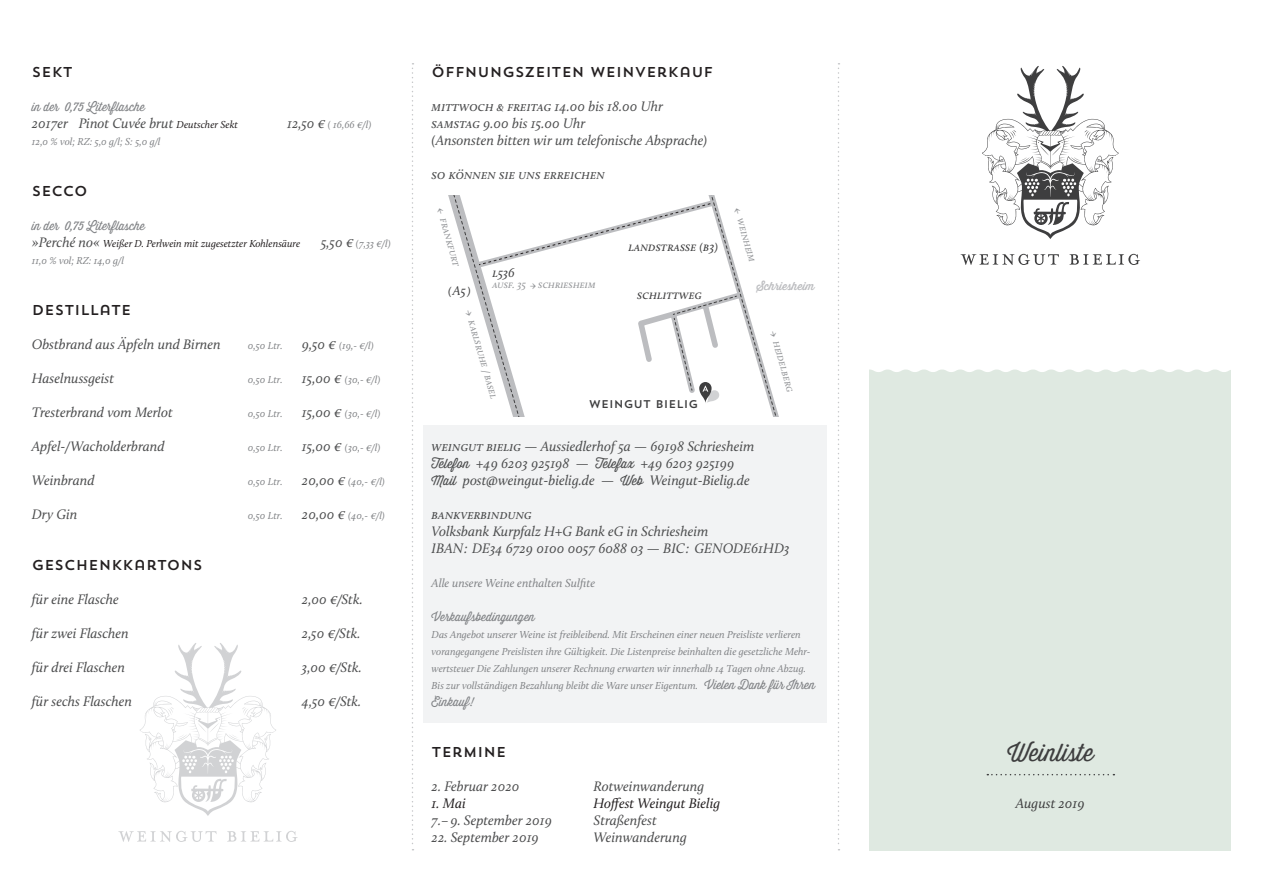
<style>
.page{position:relative;width:1263px;height:893px;background:#fff}
.page>*{position:absolute;margin:0;border:0;box-sizing:border-box;transform-origin:0 0}
.t1{font:24px "Thirsty Rough Lt";color:#3e3e3f}
.fliesstext{font:italic 14.25px/17px "Calluna";color:#4b4c4d}
.head{font:14.25px "Trend Sans One";color:#231f20}
.fliesstext-2{font:italic 14.25px "Calluna";letter-spacing:-.01em;color:#231f20}
.fliesstext-3{font:italic 14.25px "Calluna";letter-spacing:-.005em;color:#3e3e3f}
.t2{font:italic 13.2px "Calluna";color:#3e3e3f}
.fliesstext-4{font:12px "Thirsty Rough Lt";color:#808285}
.subhead{font:italic 12px "Calluna";color:#808285}
.subhead-2{font:12px "Thirsty Rough Lt";color:#808285}
.t3{font:italic 11.1px "Calluna";color:#939598}
.t4{font:11.1px "Trend Sans One";color:#3e3e3f}
.t5{font:11.1px "Thirsty Rough Reg";color:#bcbdc0}
.fliesstext-5{font:italic 10.5px/17px "Calluna";color:#808285}
.fliesstext-6{font:italic 10.5px "Calluna";color:#231f20}
.head-2{font:italic 10.5px "Calluna";color:#808285}
.s1{font-size:10.5px;color:#231f20}
.s2{font-size:14.25px;color:#4b4c4d}
.s3{font-family:"Thirsty Rough Lt";font-style:normal;font-size:12.75px}
.s4{font-family:"Thirsty Rough Lt";font-style:normal;font-size:12px}
</style>
<div class="page">
<div style="left:423px;top:425px;width:404px;height:298px;background:#f2f3f4"></div>
<div style="left:870px;top:32px;width:361px;height:818px;background:#dfe9e1"></div>
<div style="left:839px;top:32px;width:392px;height:340px;background:#fff"></div>
<svg style="left:982px;top:65px;width:137px;height:174px"></svg>
<svg style="left:961px;top:254px;width:98px;height:11px"></svg>
<svg style="left:1069px;top:254px;width:71px;height:11px"></svg>
<svg style="left:987px;top:774px;width:127px;height:1px"></svg>
<svg style="left:448px;top:196px;width:331px;height:221px"></svg>
<svg style="left:412px;top:63px;width:1px;height:787px"></svg>
<svg style="left:838px;top:63px;width:1px;height:787px"></svg>
<svg style="left:140px;top:643px;width:136px;height:173px"></svg>
<svg style="left:118px;top:831px;width:99px;height:11px"></svg>
<svg style="left:227px;top:831px;width:71px;height:11px"></svg>
<p class="head" style="left:32px;top:62px;width:43px">SEKT</p>
<p class="fliesstext-4" style="left:32px;top:98px;width:115px">in der 0,75 Literflasche</p>
<p class="fliesstext" style="left:32px;top:114px;width:208px">2017er Pinot Cuvée brut <span class="s1">Deutscher Sekt</span></p>
<p class="fliesstext-5" style="left:287px;top:115px;width:86px"><span class="s2">12,50 €</span> ( 16,66 €/l)</p>
<p class="head-2" style="left:32px;top:135px;width:130px">12,0 % vol; RZ: 5,0 g/l; S: 5,0 g/l</p>
<p class="head" style="left:32px;top:181px;width:57px">SECCO</p>
<p class="fliesstext-4" style="left:32px;top:217px;width:115px">in der 0,75 Literflasche</p>
<p class="fliesstext-6" style="left:32px;top:237px;width:270px"><span class="s2">»Perché no«</span> Weißer D. Perlwein mit zugesetzter Kohlensäure</p>
<p class="fliesstext-5" style="left:321px;top:235px;width:71px"><span class="s2">5,50 €</span> (7,33 €/l)</p>
<p class="head-2" style="left:32px;top:254px;width:94px">11,0 % vol; RZ: 14,0 g/l</p>
<p class="head" style="left:32px;top:301px;width:101px">DESTILLATE</p>
<p class="fliesstext" style="left:32px;top:335px;width:190px">Obstbrand aus Äpfeln und Birnen</p>
<p class="fliesstext-5" style="left:248px;top:337px;width:36px">0,50 Ltr.</p>
<p class="fliesstext-5" style="left:302px;top:337px;width:73px"><span class="s2">9,50 €</span> (19,- €/l)</p>
<p class="fliesstext" style="left:32px;top:369px;width:84px">Haselnussgeist</p>
<p class="fliesstext-5" style="left:248px;top:371px;width:36px">0,50 Ltr.</p>
<p class="fliesstext-5" style="left:302px;top:371px;width:80px"><span class="s2">15,00 €</span> (30,- €/l)</p>
<p class="fliesstext" style="left:32px;top:403px;width:142px">Tresterbrand vom Merlot</p>
<p class="fliesstext-5" style="left:248px;top:405px;width:36px">0,50 Ltr.</p>
<p class="fliesstext-5" style="left:302px;top:405px;width:80px"><span class="s2">15,00 €</span> (30,- €/l)</p>
<p class="fliesstext" style="left:32px;top:437px;width:134px">Apfel-/Wacholderbrand</p>
<p class="fliesstext-5" style="left:248px;top:439px;width:36px">0,50 Ltr.</p>
<p class="fliesstext-5" style="left:302px;top:439px;width:80px"><span class="s2">15,00 €</span> (30,- €/l)</p>
<p class="fliesstext" style="left:32px;top:471px;width:64px">Weinbrand</p>
<p class="fliesstext-5" style="left:248px;top:473px;width:36px">0,50 Ltr.</p>
<p class="fliesstext-5" style="left:302px;top:473px;width:84px"><span class="s2">20,00 €</span> (40,- €/l)</p>
<p class="fliesstext" style="left:32px;top:505px;width:47px">Dry Gin</p>
<p class="fliesstext-5" style="left:248px;top:507px;width:36px">0,50 Ltr.</p>
<p class="fliesstext-5" style="left:302px;top:507px;width:84px"><span class="s2">20,00 €</span> (40,- €/l)</p>
<p class="head" style="left:32px;top:556px;width:172px">GESCHENKKARTONS</p>
<p class="fliesstext" style="left:32px;top:590px;width:88px">für eine Flasche</p>
<p class="fliesstext" style="left:302px;top:590px;width:62px">2,00 €/Stk.</p>
<p class="fliesstext" style="left:32px;top:624px;width:98px">für zwei Flaschen</p>
<p class="fliesstext" style="left:302px;top:624px;width:60px">2,50 €/Stk.</p>
<p class="fliesstext" style="left:32px;top:658px;width:95px">für drei Flaschen</p>
<p class="fliesstext" style="left:302px;top:658px;width:61px">3,00 €/Stk.</p>
<p class="fliesstext" style="left:32px;top:692px;width:102px">für sechs Flaschen</p>
<p class="fliesstext" style="left:302px;top:692px;width:61px">4,50 €/Stk.</p>
<p class="head" style="left:432px;top:62px;width:283px">ÖFFNUNGSZEITEN WEINVERKAUF</p>
<p class="fliesstext" style="left:432px;top:97px;width:233px">mittwoch &amp; freitag 14.00 bis 18.00 Uhr</p>
<p class="fliesstext" style="left:432px;top:114px;width:155px">Samstag 9.00 bis 15.00 Uhr</p>
<p class="fliesstext" style="left:432px;top:131px;width:277px">(Ansonsten bitten wir um telefonische Absprache)</p>
<p class="fliesstext" style="left:432px;top:165px;width:175px">So können Sie uns erreichen</p>
<p class="t3" style="left:447px;top:205px;width:63px;rotate:74deg">← frankfurt</p>
<p class="t2" style="left:448px;top:282px;width:24px">(A5)</p>
<p class="t3" style="left:744px;top:205px;width:59px;rotate:74deg">← weinheim</p>
<p class="t2" style="left:628px;top:238px;width:91px">landstrasse (b3)</p>
<p class="t2" style="left:637px;top:286px;width:66px">schlittweg</p>
<p class="t2" style="left:492px;top:265px;width:24px">l536</p>
<p class="t3" style="left:492px;top:278px;width:105px">ausf. 35 → schriesheim</p>
<p class="t5" style="left:757px;top:278px;width:59px">Schriesheim</p>
<p class="t3" style="left:475px;top:307px;width:95px;rotate:74deg">→ karlsruhe / basel</p>
<p class="t4" style="left:589px;top:397px;width:111px">WEINGUT BIELIG</p>
<p class="t3" style="left:780px;top:328px;width:66px;rotate:74deg">→ heidelberg</p>
<p class="fliesstext" style="left:432px;top:437px;width:324px">weingut bielig — Aussiedlerhof 5a — 69198 Schriesheim</p>
<p class="fliesstext" style="left:432px;top:454px;width:304px"><span class="s3">Telefon</span> +49 6203 925198 — <span class="s3">Telefax</span> +49 6203 925199</p>
<p class="fliesstext" style="left:432px;top:471px;width:320px"><span class="s3">Mail</span> post@weingut-bielig.de — <span class="s3">Web</span> Weingut-Bielig.de</p>
<p class="fliesstext" style="left:432px;top:505px;width:278px">Bankverbindung<br>Volksbank Kurpfalz H+G Bank eG in Schriesheim</p>
<p class="fliesstext" style="left:432px;top:539px;width:360px">IBAN: DE34 6729 0100 0057 6088 03 — BIC: GENODE61HD3</p>
<p class="subhead" style="left:432px;top:575px;width:165px">Alle unsere Weine enthalten Sulfite</p>
<p class="subhead-2" style="left:432px;top:608px;width:105px">Verkaufsbedingungen</p>
<p class="fliesstext-5" style="left:432px;top:626px;width:385px">Das Angebot unserer Weine ist freibleibend. Mit Erscheinen einer neuen Preisliste verlieren vorangegangene Preislisten ihre Gültigkeit. Die Listenpreise beinhalten die gesetzliche Mehr&shy;wertsteuer Die Zahlungen unserer Rechnung erwarten wir innerhalb 14 Tagen ohne Abzug.<br>Bis zur vollständigen Bezahlung bleibt die Ware unser Eigentum. <span class="s4">Vielen Dank für Ihren</span></p>
<p class="fliesstext-4" style="left:432px;top:693px;width:43px">Einkauf!</p>
<p class="head" style="left:432px;top:743px;width:76px">TERMINE</p>
<p class="fliesstext" style="left:432px;top:777px;width:89px">2. Februar 2020</p>
<p class="fliesstext" style="left:594px;top:777px;width:112px">Rotweinwanderung</p>
<p class="fliesstext-2" style="left:432px;top:794px;width:36px">1. Mai</p>
<p class="fliesstext-2" style="left:594px;top:794px;width:128px">Hoffest Weingut Bielig</p>
<p class="fliesstext" style="left:432px;top:811px;width:122px">7.– 9. September 2019</p>
<p class="fliesstext" style="left:594px;top:811px;width:65px">Straßenfest</p>
<p class="fliesstext" style="left:432px;top:828px;width:109px">22. September 2019</p>
<p class="fliesstext" style="left:594px;top:828px;width:95px">Weinwanderung</p>
<p class="t1" style="left:1007px;top:736px;width:88px">Weinliste</p>
<p class="fliesstext-3" style="left:1016px;top:794px;width:70px">August 2019</p>
</div>
